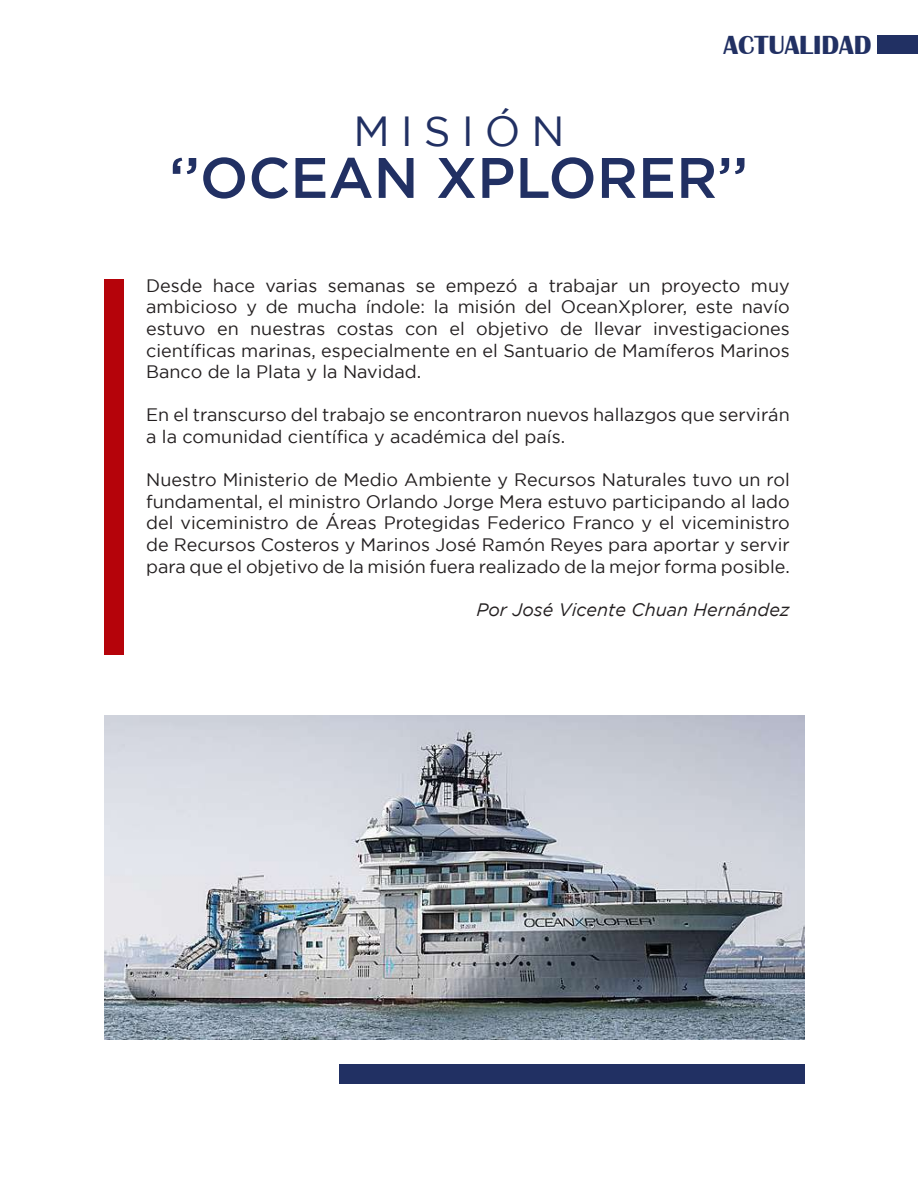
<style>
.page{position:relative;width:918px;height:1188px;background:#fff}
.page>*{position:absolute;margin:0;border:0;box-sizing:border-box;transform-origin:0 0}
.t1{font:500 57px "Gotham";color:#213063}
.t2{font:42px "Gotham";letter-spacing:.26em;color:#213063}
.t3{font:700 27px "Britannic";color:#213063}
.t4{font:18px/21.6px "Gotham";color:#231f20;text-align:justify}
.t5{font:italic 18px "Gotham";color:#231f20}
</style>
<div class="page">
<img style="left:104px;top:716px;width:701px;height:324px">
<div style="left:878px;top:36px;width:40px;height:18px;background:#213063"></div>
<div style="left:104px;top:279px;width:19px;height:376px;background:#b5030a"></div>
<div style="left:339px;top:1065px;width:466px;height:19px;background:#213063"></div>
<h2 class="t2" style="left:353px;top:108px;width:213px">MISIÓN</h2>
<h3 class="t3" style="left:724px;top:30px;width:149px">ACTUALIDAD</h3>
<h1 class="t1" style="left:169px;top:145px;width:580px">‘’OCEAN XPLORER’’</h1>
<p class="t4" style="left:146px;top:274px;width:645px">Desde hace varias semanas se empezó a trabajar un proyecto muy ambicioso y de mucha índole: la misión del OceanXplorer, este navío estuvo en nuestras costas con el objetivo de llevar investigaciones científicas marinas, especialmente en el Santuario de Mamíferos Marinos Banco de la Plata y la Navidad.</p>
<p class="t4" style="left:146px;top:404px;width:645px">En el transcurso del trabajo se encontraron nuevos hallazgos que servirán a la comunidad científica y académica del país.</p>
<p class="t4" style="left:146px;top:469px;width:645px">Nuestro Ministerio de Medio Ambiente y Recursos Naturales tuvo un rol fundamental, el ministro Orlando Jorge Mera estuvo participando al lado del viceministro de Áreas Protegidas Federico Franco y el viceministro de Recursos Costeros y Marinos José Ramón Reyes para aportar y servir para que el objetivo de la misión fuera realizado de la mejor forma posible.</p>
<p class="t5" style="left:476px;top:599px;width:315px">Por José Vicente Chuan Hernández</p>
</div>
